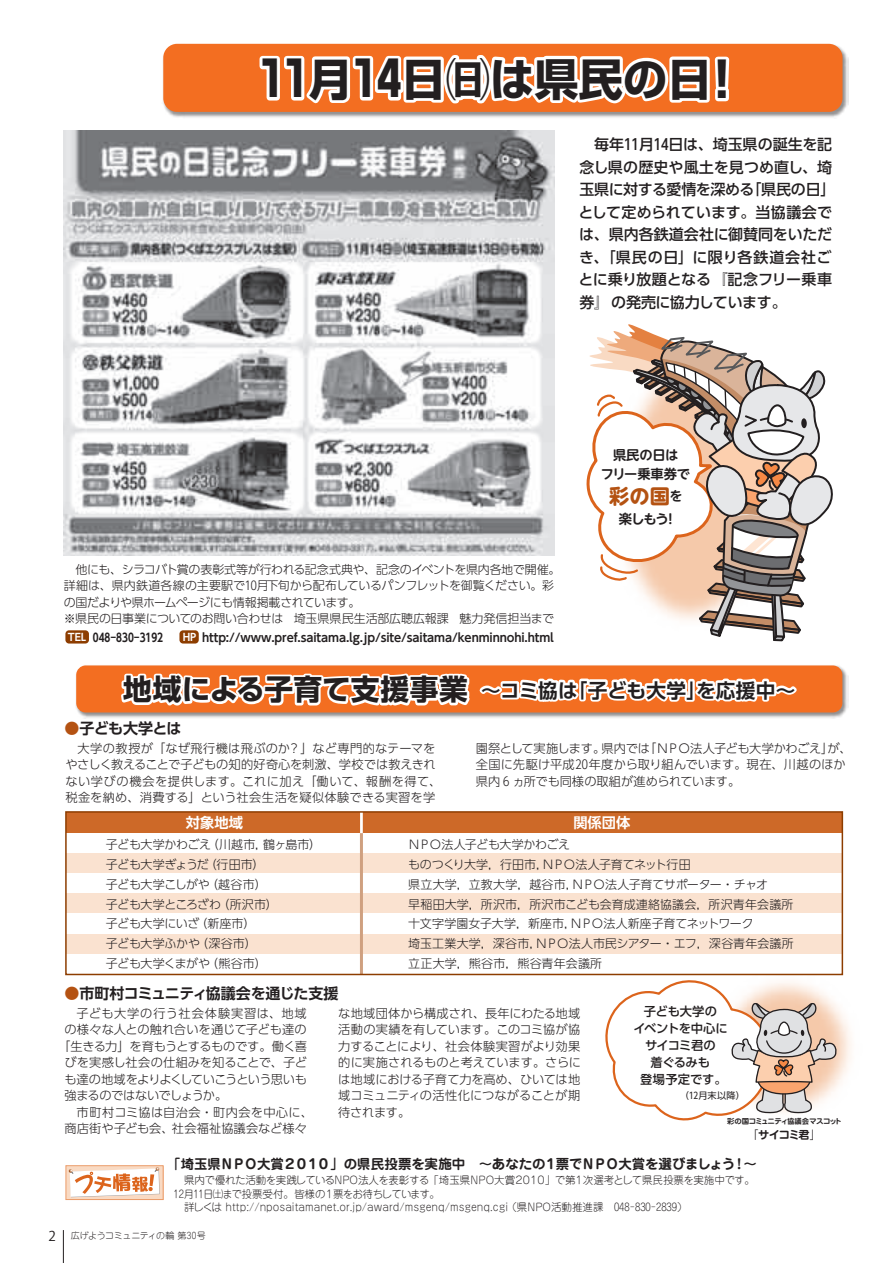
<style>
.page{position:relative;width:893px;height:1263px;background:#fff}
.page>*{position:absolute;margin:0;border:0;box-sizing:border-box;transform-origin:0 0}
.t1{font:700 44.25px "Shin Go Pro";color:#231f20}
.t2{font:700 20.25px "UD Shin M Go Pro";color:#b45212}
.t3{font:700 19.65px "UD Shin Go Pro De";letter-spacing:.01em;color:#231f20}
.t4{font:500 15px/22.5px "UD Shin Go Pro";letter-spacing:-.005em;color:#231f20}
.t5{font:700 15px "UD Shin Go Pro De";letter-spacing:-.035em;color:#231f20}
.t6{font:700 14.25px "UD Shin Go Pro De";color:#fff}
.t7{font:700 13.5px "Jun 501 Pro";letter-spacing:-.025em;color:#231f20}
.t8{font:700 13.2px/18.8px "UD Shin M Go Pro De";letter-spacing:-.025em;color:#231f20;text-align:center}
.t9{font:500 12.3px/17px "UD Shin Go Pro";letter-spacing:-.015em;color:#231f20;text-align:center}
.t10{font:300 12.15px/16.5px "UD Shin Go Pro";letter-spacing:-.005em;color:#231f20}
.t11{font:300 12.15px/16.5px "UD Shin Go Pro";letter-spacing:.015em;color:#231f20}
.t12{font:300 12.15px "UD Shin Go Pro";letter-spacing:-.04em;color:#231f20}
.t13{font:300 12.15px "UD Shin Go Pro";letter-spacing:-.06em;color:#231f20}
.t14{font:300 12.15px "UD Shin Go Pro";letter-spacing:.025em;color:#231f20}
.t15{font:300 12.15px "UD Shin Go Pro";letter-spacing:.07em;color:#231f20}
.t16{font:300 12.15px "UD Shin Go Pro";letter-spacing:-.055em;color:#231f20}
.t17{font:300 12px/19.8px "UD Shin Go Pro";letter-spacing:-.015em;color:#231f20}
.t18{font:700 11.7px "UD Shin Go Pro De";letter-spacing:-.01em;color:#231f20}
.t19{font:700 11.25px "Jun 501 Pro";letter-spacing:-.095em;color:#231f20}
.t20{font:300 10.5px/13.5px "Jun 101 Pro";letter-spacing:-.02em;color:#231f20}
.t21{font:700 10.2px "UD Shin Go Pro De";color:#fff}
.t22{font:9.15px "UD Shin Go Pro";color:#231f20}
.t23{font:300 9px "Jun 101 Pro";letter-spacing:-.04em;color:#231f20}
.t24{font:700 7.35px "Jun 501 Pro";letter-spacing:-.06em;color:#231f20}
.s1{font-size:48.9px}
.s2{font-family:"UD Shin M Go Pro De";font-size:13.2px;color:#231f20}
.s3{font-family:"UD Shin Go Pro";font-size:28.65px}
.s4{color:#b45212}
.s5{font-family:"UD Shin Go Pro";font-weight:300}
.s6{font-family:"Koz Go Pro";font-weight:400;font-size:13.5px}
</style>
<div class="page">
<div style="left:66px;top:812px;width:776px;height:21px;background:#cd6928"></div>
<div style="left:66px;top:853px;width:776px;height:20px;background:#fae2d0"></div>
<div style="left:66px;top:894px;width:776px;height:20px;background:#fae2d0"></div>
<div style="left:66px;top:934px;width:776px;height:20px;background:#fae2d0"></div>
<img style="left:163px;top:43px;width:685px;height:75px">
<div style="left:163px;top:44px;width:679px;height:68px;background:#f36e21;border-radius:14px"></div>
<svg style="left:259px;top:55px;width:471px;height:49px"></svg>
<div style="left:76px;top:665px;width:766px;height:47px;background:#f36e21;border-radius:10px"></div>
<svg style="left:601px;top:975px;width:237px;height:146px"></svg>
<hr style="left:360px;top:833px;width:3px;height:142px;background:#cfa080">
<hr style="left:360px;top:812px;width:3px;height:21px;background:#fff">
<div style="left:66px;top:1166px;width:97px;height:33px;background:#f9dac3"></div>
<div style="left:66px;top:1165px;width:97px;height:35px;border:1px solid #eb9c69"></div>
<svg style="left:69px;top:1167px;width:91px;height:30px"></svg>
<img style="left:64px;top:131px;width:490px;height:424px">
<div style="left:65px;top:811px;width:778px;height:164px;border:2px solid #8d3d00"></div>
<div style="left:65px;top:630px;width:24px;height:13px;background:#8d3d00;border-radius:4px"></div>
<svg style="left:118px;top:321px;width:717px;height:398px"></svg>
<hr style="left:63px;top:1230px;width:1px;height:33px;background:#231f20">
<h1 class="t1" style="left:259px;top:44px;width:489px"><span class="s1">11</span>月<span class="s1">14</span>日㈰は県民の日<span class="s1">！</span></h1>
<p class="t4" style="left:579px;top:133px;width:258px">　毎年11月14日は、埼玉県の誕生を記念し県の歴史や風土を見つめ直し、埼玉県に対する愛情を深める「県民の日」として定められています。当協議会では、県内各鉄道会社に御賛同をいただき、「県民の日」に限り各鉄道会社ごとに乗り放題となる『記念フリー乗車券』の発売に協力しています。</p>
<p class="t17" style="left:64px;top:560px;width:498px;line-height:16.5px">　他にも、シラコバト賞の表彰式等が行われる記念式典や、記念のイベントを県内各地で開催。詳細は、県内鉄道各線の主要駅で10月下旬から配布しているパンフレットを御覧ください。彩の国だよりや県ホームページにも情報掲載されています。<br>※県民の日事業についてのお問い合わせは 埼玉県県民生活部広聴広報課 魅力発信担当まで</p>
<p class="t18" style="left:93px;top:628px;width:72px">048-830-3192</p>
<p class="t18" style="left:202px;top:628px;width:353px">http://www.pref.saitama.lg.jp/site/saitama/kenminnohi.html</p>
<p class="t21" style="left:66px;top:629px;width:24px">ＴＥＬ</p>
<p class="t21" style="left:181px;top:629px;width:19px">ＨＰ</p>
<p class="t8" style="left:601px;top:445px;width:91px">県民の日は<br>フリー乗車券で</p>
<h2 class="t2" style="left:609px;top:479px;width:75px">彩の国<span class="s2">を</span></h2>
<p class="t8" style="left:619px;top:509px;width:60px">楽しもう！</p>
<h3 class="t3" style="left:123px;top:674px;width:674px"><span class="s3">地域による子育て支援事業</span> ～コミ協は「子ども大学」を応援中～</h3>
<p class="t5" style="left:64px;top:716px;width:118px"><span class="s4">●</span>子ども大学とは</p>
<p class="t11" style="left:65px;top:740px;width:378px">　大学の教授が「なぜ飛行機は飛ぶのか？」など専門的なテーマをやさしく教えることで子どもの知的好奇心を刺激、学校では教えきれない学びの機会を提供します。これに加え「働いて、報酬を得て、税金を納め、消費する」という社会生活を疑似体験できる実習を学</p>
<p class="t10" style="left:476px;top:740px;width:378px">園祭として実施します。県内では「ＮＰＯ法人子ども大学かわごえ」が、全国に先駆け平成20年度から取り組んでいます。現在、川越のほか県内6ヵ所でも同様の取組が進められています。</p>
<p class="t6" style="left:186px;top:811px;width:58px">対象地域</p>
<p class="t17" style="left:106px;top:834px;width:217px">子ども大学かわごえ（川越市，鶴ヶ島市）子ども大学ぎょうだ（行田市）<br>子ども大学こしがや（越谷市）<br>子ども大学ところざわ（所沢市）<br>子ども大学にいざ（新座市）<br>子ども大学ふかや（深谷市）<br>子ども大学くまがや（熊谷市）</p>
<p class="t6" style="left:573px;top:811px;width:58px">関係団体</p>
<p class="t17" style="left:408px;top:834px;width:387px">ＮＰＯ法人子ども大学かわごえ<br>ものつくり大学，行田市，ＮＰＯ法人子育てネット行田<br>県立大学，立教大学，越谷市，ＮＰＯ法人子育てサポーター・チャオ<br>早稲田大学，所沢市，所沢市こども会育成連絡協議会，所沢青年会議所十文字学園女子大学，新座市，ＮＰＯ法人新座子育てネットワーク<br>埼玉工業大学，深谷市，ＮＰＯ法人市民シアター・エフ，深谷青年会議所立正大学，熊谷市，熊谷青年会議所</p>
<p class="t5" style="left:64px;top:981px;width:276px"><span class="s4">●</span>市町村コミュニティ協議会を通じた支援</p>
<p class="t15" style="left:64px;top:1003px;width:244px">　子ども大学の行う社会体験実習は、地域</p>
<p class="t10" style="left:64px;top:1021px;width:244px">の様々な人との触れ合いを通じて子ども達の</p>
<p class="t12" style="left:58px;top:1036px;width:250px">「生きる力」を育もうとするものです。働く喜</p>
<p class="t10" style="left:64px;top:1054px;width:244px">びを実感し社会の仕組みを知ることで、子ど</p>
<p class="t13" style="left:64px;top:1069px;width:244px">も達の地域をよりよくしていこうという思いも</p>
<p class="t16" style="left:64px;top:1086px;width:164px">強まるのではないでしょうか。</p>
<p class="t14" style="left:64px;top:1102px;width:250px">　市町村コミ協は自治会・町内会を中心に、</p>
<p class="t10" style="left:64px;top:1120px;width:244px">商店街や子ども会、社会福祉協議会など様々</p>
<p class="t10" style="left:338px;top:1004px;width:244px;text-align:justify">な地域団体から構成され、長年にわたる地域活動の実績を有しています。このコミ協が協力することにより、社会体験実習がより効果的に実施されるものと考えています。さらには地域における子育て力を高め、ひいては地域コミュニティの活性化につながることが期待されます。</p>
<p class="t9" style="left:633px;top:1003px;width:96px">子ども大学の<br>イベントを中心にサイコミ君の<br>着ぐるみも<br>登場予定です。</p>
<p class="t22" style="left:680px;top:1088px;width:67px">（12月末以降）</p>
<p class="t24" style="left:727px;top:1116px;width:117px">彩の国コミュニティ協議会マスコット</p>
<p class="t19" style="left:747px;top:1125px;width:76px"><span class="s5">「</span>サイコミ君<span class="s5">」</span></p>
<p class="t7" style="left:167px;top:1153px;width:591px">「埼玉県ＮＰＯ大賞２０１０」の県民投票を実施中　～あなたの１票でＮＰＯ大賞を選びましょう！～</p>
<p class="t20" style="left:174px;top:1172px;width:583px">　県内で優れた活動を実践しているＮＰＯ法人を表彰する「埼玉県ＮＰＯ大賞２０１０」で第１次選考として県民投票を実施中です。<br>12月11日㈯まで投票受付。皆様の１票をお待ちしています。<br>　詳しくは http://nposaitamanet.or.jp/award/msgenq/msgenq.cgi （県ＮＰＯ活動推進課　048‒830‒2839）</p>
<p class="t23" style="left:48px;top:1228px;width:159px"><span class="s6">2</span> 広げようコミュニティの輪 第30号</p>
</div>
